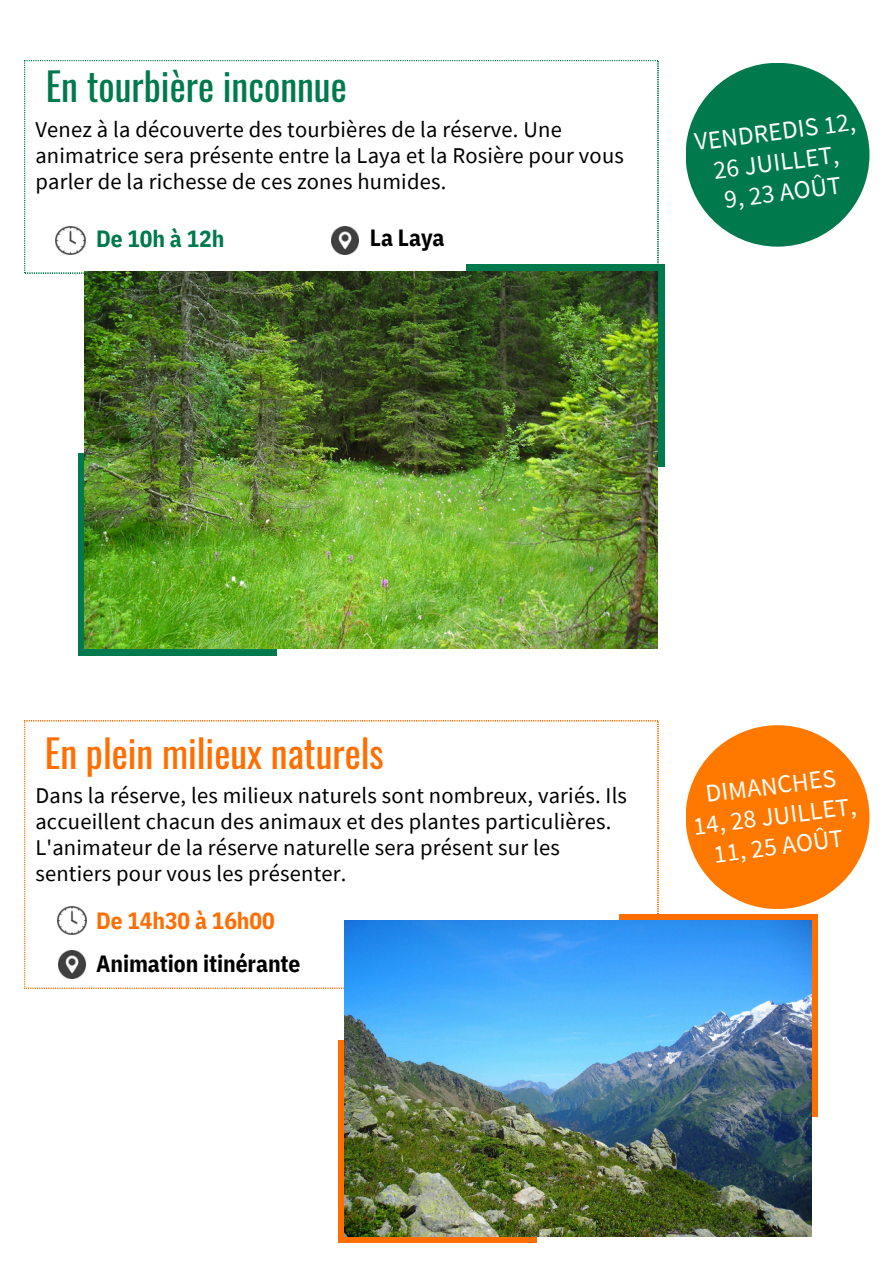
<style>
.page{position:relative;width:894px;height:1264px;background:#fff}
.page>*{position:absolute;margin:0;border:0;box-sizing:border-box;transform-origin:0 0}
.t1{font:38.25px "Oswald";color:#ff6e00}
.t2{font:38.25px "Oswald";color:#007a4d}
.t3{font:25.5px/30.5px "Source Sans Pro";color:#fff;text-align:center}
.t4{font:700 23.4px "IBM Plex Sans Cond";letter-spacing:-.005em;color:#000}
.t5{font:700 23.4px "IBM Plex Sans Cond";letter-spacing:-.005em;color:#ff6e00}
.t6{font:700 23.4px "IBM Plex Sans Cond";letter-spacing:-.005em;color:#007a4d}
.t7{font:22.5px/25.8px "Source Sans Pro";letter-spacing:.01em;color:#000}
</style>
<div class="page">
<svg style="left:24px;top:60px;width:634px;height:213px"></svg>
<svg style="left:24px;top:720px;width:634px;height:268px"></svg>
<img style="left:56px;top:226px;width:29px;height:28px">
<img style="left:331px;top:226px;width:27px;height:28px">
<img style="left:58px;top:950px;width:27px;height:28px">
<img style="left:57px;top:906px;width:30px;height:28px">
<div style="left:685px;top:63px;width:184px;height:184px;background:#007a4d;border-radius:50%"></div>
<div style="left:685px;top:725px;width:184px;height:184px;background:#ff7900;border-radius:50%"></div>
<div style="left:78px;top:453px;width:199px;height:202px;background:#007a4d"></div>
<div style="left:466px;top:264px;width:198px;height:202px;background:linear-gradient(to right,#007a4d,#007a4d)"></div>
<img style="left:85px;top:272px;width:572px;height:377px">
<svg style="left:338px;top:1040px;width:198px;height:202px;background:#df7010"></svg>
<div style="left:619px;top:914px;width:198px;height:202px;background:#ff6e00"></div>
<img style="left:345px;top:920px;width:466px;height:315px">
<p class="t2" style="left:46px;top:56px;width:302px">En tourbière inconnue</p>
<h1 class="t7" style="left:35px;top:117px;width:590px">Venez à la découverte des tourbières de la réserve. Une animatrice sera présente entre la Laya et la Rosière pour vous parler de la richesse de ces zones humides.</h1>
<p class="t6" style="left:96px;top:223px;width:130px">De 10h à 12h</p>
<p class="t4" style="left:370px;top:222px;width:76px">La Laya</p>
<p class="t3" style="left:692px;top:126px;width:163px;rotate:-7deg">VENDREDIS 12,<br>26 JUILLET,<br>9, 23 AOÛT</p>
<p class="t1" style="left:45px;top:723px;width:340px">En plein milieux naturels</p>
<h3 class="t7" style="left:35px;top:782px;width:593px">Dans la réserve, les milieux naturels sont nombreux, variés. Ils accueillent chacun des animaux et des plantes particulières.<br>L'animateur de la réserve naturelle sera présent sur les sentiers pour vous les présenter.</h3>
<p class="t5" style="left:96px;top:905px;width:180px">De 14h30 à 16h00</p>
<p class="t4" style="left:96px;top:947px;width:206px">Animation itinérante</p>
<h3 class="t3" style="left:687px;top:780px;width:165px;rotate:-7deg">DIMANCHES<br>14, 28 JUILLET,<br>11, 25 AOÛT</h3>
</div>
